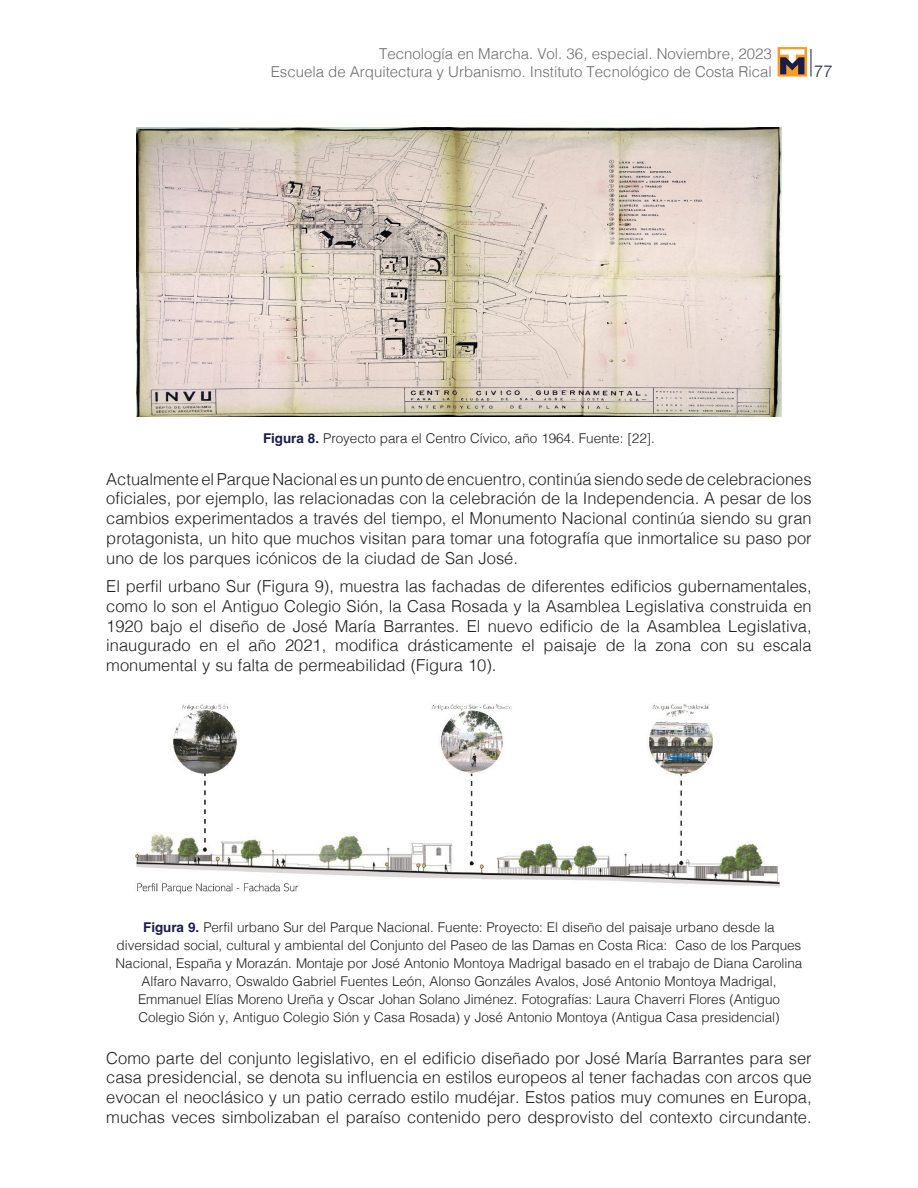
<style>
.page{position:relative;width:918px;height:1188px;background:#fff}
.page>*{position:absolute;margin:0;border:0;box-sizing:border-box;transform-origin:0 0}
.t1{font:300 16.5px/19.8px "Helvetica";color:#231f20;text-align:justify}
.t2{font:300 16.5px "Helvetica Neue";color:#1a1c4c}
.t3{font:300 15px/18px "Helvetica";color:#6c6d70;text-align:right}
.t4{font:300 13.5px/18px "Helvetica";letter-spacing:-.005em;color:#231f20;text-align:center}
.s1{font-weight:700;color:#1a1c4c}
</style>
<div class="page">
<svg style="left:811px;top:49px;width:1px;height:28px"></svg>
<svg style="left:778px;top:47px;width:29px;height:30px"></svg>
<svg style="left:780px;top:49px;width:24px;height:25px"></svg>
<img style="left:136px;top:128px;width:646px;height:289px">
<img style="left:135px;top:704px;width:645px;height:190px">
<p class="t3" style="left:271px;top:43px;width:503px">Tecnología en Marcha. Vol. 36, especial. Noviembre, 2023<br>Escuela de Arquitectura y Urbanismo. Instituto Tecnológico de Costa Rical</p>
<p class="t2" style="left:814px;top:57px;width:20px">77</p>
<p class="t4" style="left:263px;top:429px;width:393px"><span class="s1">Figura 8.</span> Proyecto para el Centro Cívico, año 1964. Fuente: [22].</p>
<p class="t1" style="left:106px;top:468px;width:707px">Actualmente el Parque Nacional es un punto de encuentro, continúa siendo sede de celebraciones oficiales, por ejemplo, las relacionadas con la celebración de la Independencia. A pesar de los cambios experimentados a través del tiempo, el Monumento Nacional continúa siendo su gran protagonista, un hito que muchos visitan para tomar una fotografía que inmortalice su paso por uno de los parques icónicos de la ciudad de San José.</p>
<p class="t1" style="left:106px;top:575px;width:707px">El perfil urbano Sur (Figura 9), muestra las fachadas de diferentes edificios gubernamentales, como lo son el Antiguo Colegio Sión, la Casa Rosada y la Asamblea Legislativa construida en 1920 bajo el diseño de José María Barrantes. El nuevo edificio de la Asamblea Legislativa, inaugurado en el año 2021, modifica drásticamente el paisaje de la zona con su escala monumental y su falta de permeabilidad (Figura 10).</p>
<p class="t4" style="left:116px;top:918px;width:688px"><span class="s1">Figura 9.</span> Perfil urbano Sur del Parque Nacional. Fuente: Proyecto: El diseño del paisaje urbano desde la diversidad social, cultural y ambiental del Conjunto del Paseo de las Damas en Costa Rica: Caso de los Parques Nacional, España y Morazán. Montaje por José Antonio Montoya Madrigal basado en el trabajo de Diana Carolina Alfaro Navarro, Oswaldo Gabriel Fuentes León, Alonso Gonzáles Avalos, José Antonio Montoya Madrigal, Emmanuel Elías Moreno Ureña y Oscar Johan Solano Jiménez. Fotografías: Laura Chaverri Flores (Antiguo Colegio Sión y, Antiguo Colegio Sión y Casa Rosada) y José Antonio Montoya (Antigua Casa presidencial)</p>
<p class="t1" style="left:106px;top:1047px;width:707px">Como parte del conjunto legislativo, en el edificio diseñado por José María Barrantes para ser casa presidencial, se denota su influencia en estilos europeos al tener fachadas con arcos que evocan el neoclásico y un patio cerrado estilo mudéjar. Estos patios muy comunes en Europa, muchas veces simbolizaban el paraíso contenido pero desprovisto del contexto circundante.</p>
</div>
